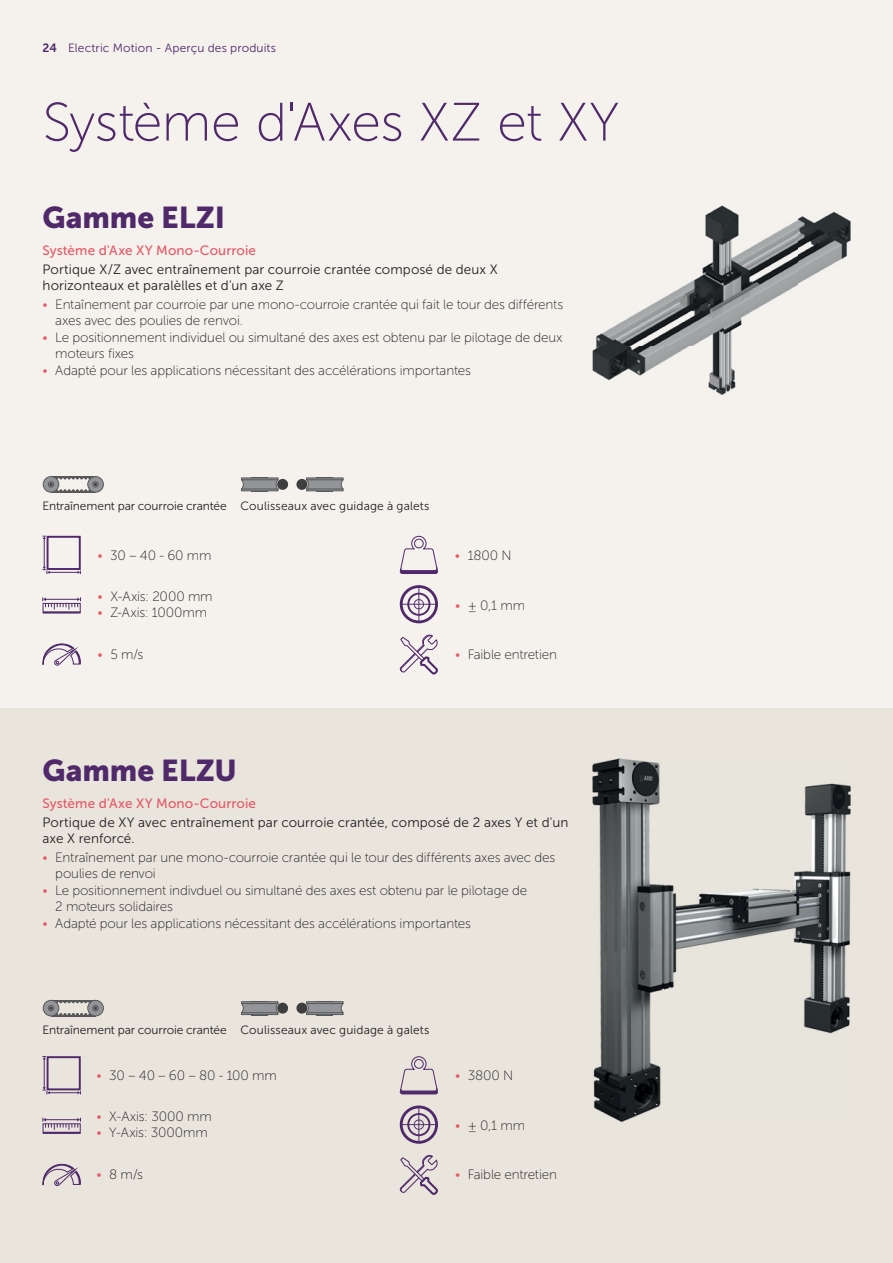
<style>
.page{position:relative;width:893px;height:1263px;background:#fff}
.page>*{position:absolute;margin:0;border:0;box-sizing:border-box;transform-origin:0 0}
.t1{font:54px "Museo Sans 100";letter-spacing:-.01em;color:#50296a}
.t2{font:30px "Museo Sans 900";color:#50296a}
.t3{font:13.5px/16.5px "Museo Sans 100";letter-spacing:-.01em;color:#231f20}
.t4{font:13.5px/16.5px "Museo Sans 300";letter-spacing:.005em;color:#231f20}
.t5{font:13.5px "Museo Sans 500";letter-spacing:.01em;color:#e65867}
.t6{font:12px "Museo Sans 300";letter-spacing:-.005em;color:#231f20}
.t7{font:12px "Museo Sans 300";letter-spacing:.01em;color:#50296a}
.s1{font-family:"Museo Sans 700"}
.s2{color:#e65867}
</style>
<div class="page">
<div style="left:0;top:0;width:893px;height:708px;background:#f5f2ee"></div>
<div style="left:0;top:708px;width:893px;height:555px;background:#e9e5dd"></div>
<img style="left:592px;top:206px;width:258px;height:188px">
<img style="left:592px;top:758px;width:258px;height:364px">
<div style="left:43px;top:477px;width:16px;height:15px;background:#939598;border-radius:50%"></div>
<div style="left:43px;top:476px;width:16px;height:16px;border:1px solid #57585a;border-radius:50%"></div>
<svg style="left:88px;top:477px;width:15px;height:15px"></svg>
<div style="left:88px;top:476px;width:16px;height:16px;border:1px solid #57585a;border-radius:50%"></div>
<svg style="left:48px;top:476px;width:50px;height:16px"></svg>
<svg style="left:43px;top:1000px;width:16px;height:16px"></svg>
<div style="left:43px;top:1000px;width:16px;height:16px;border:1px solid #57585a;border-radius:50%"></div>
<svg style="left:88px;top:1000px;width:15px;height:16px"></svg>
<div style="left:88px;top:1000px;width:16px;height:16px;border:1px solid #57585a;border-radius:50%"></div>
<svg style="left:48px;top:1000px;width:50px;height:16px"></svg>
<div style="left:296px;top:479px;width:11px;height:11px;background:#3e3e3f;border-radius:50%"></div>
<svg style="left:306px;top:477px;width:38px;height:15px"></svg>
<div style="left:277px;top:479px;width:11px;height:11px;background:#3e3e3f;border-radius:50%"></div>
<svg style="left:241px;top:477px;width:38px;height:15px"></svg>
<div style="left:296px;top:1003px;width:11px;height:10px;background:#3e3e3f;border-radius:50%"></div>
<svg style="left:306px;top:1001px;width:38px;height:15px"></svg>
<div style="left:277px;top:1003px;width:11px;height:10px;background:#3e3e3f;border-radius:50%"></div>
<svg style="left:241px;top:1001px;width:38px;height:15px"></svg>
<svg style="left:43px;top:536px;width:38px;height:38px"></svg>
<svg style="left:400px;top:536px;width:38px;height:38px"></svg>
<div style="left:43px;top:603px;width:38px;height:10px;border:1px solid #50296a"></div>
<svg style="left:43px;top:597px;width:38px;height:12px"></svg>
<svg style="left:43px;top:643px;width:38px;height:23px"></svg>
<svg style="left:400px;top:635px;width:38px;height:39px"></svg>
<svg style="left:400px;top:585px;width:38px;height:38px"></svg>
<svg style="left:43px;top:1056px;width:38px;height:38px"></svg>
<svg style="left:400px;top:1056px;width:38px;height:38px"></svg>
<div style="left:43px;top:1123px;width:38px;height:11px;border:1px solid #50296a"></div>
<svg style="left:43px;top:1118px;width:38px;height:12px"></svg>
<svg style="left:43px;top:1164px;width:38px;height:22px"></svg>
<svg style="left:400px;top:1155px;width:38px;height:40px"></svg>
<svg style="left:400px;top:1105px;width:38px;height:39px"></svg>
<p class="t7" style="left:43px;top:41px;width:235px"><span class="s1">24</span> Electric Motion - Aperçu des produits</p>
<h1 class="t1" style="left:43px;top:93px;width:578px">Système d'Axes XZ et XY</h1>
<h2 class="t2" style="left:43px;top:200px;width:184px">Gamme ELZI</h2>
<p class="t5" style="left:43px;top:243px;width:215px">Système d'Axe XY Mono-Courroie</p>
<p class="t4" style="left:43px;top:261px;width:457px">Portique X/Z avec entraînement par courroie crantée composé de deux X horizonteaux et paralèlles et d'un axe Z</p>
<p class="t3" style="left:55px;top:296px;width:509px;text-indent:-13px"><span class="s2">•</span> Entaînement par courroie par une mono-courroie crantée qui fait le tour des différents axes avec des poulies de renvoi.</p>
<p class="t3" style="left:55px;top:329px;width:509px;text-indent:-13px"><span class="s2">•</span> Le positionnement individuel ou simultané des axes est obtenu par le pilotage de deux moteurs fixes</p>
<p class="t3" style="left:43px;top:362px;width:430px"><span class="s2">•</span> Adapté pour les applications nécessitant des accélérations importantes</p>
<p class="t6" style="left:43px;top:500px;width:186px">Entraînement par courroie crantée</p>
<p class="t6" style="left:240px;top:500px;width:190px">Coulisseaux avec guidage à galets</p>
<p class="t3" style="left:98px;top:547px;width:115px"><span class="s2">•</span> 30 – 40 - 60 mm</p>
<p class="t3" style="left:455px;top:547px;width:58px"><span class="s2">•</span> 1800 N</p>
<p class="t3" style="left:98px;top:588px;width:117px"><span class="s2">•</span> X-Axis: 2000 mm</p>
<p class="t3" style="left:98px;top:604px;width:111px"><span class="s2">•</span> Z-Axis: 1000mm</p>
<p class="t3" style="left:455px;top:597px;width:72px"><span class="s2">•</span> ± 0,1 mm</p>
<p class="t3" style="left:98px;top:646px;width:47px"><span class="s2">•</span> 5 m/s</p>
<p class="t3" style="left:455px;top:646px;width:104px"><span class="s2">•</span> Faible entretien</p>
<h2 class="t2" style="left:43px;top:753px;width:196px">Gamme ELZU</h2>
<p class="t5" style="left:43px;top:796px;width:215px">Système d'Axe XY Mono-Courroie</p>
<p class="t4" style="left:43px;top:814px;width:527px">Portique de XY avec entraînement par courroie crantée, composé de 2 axes Y et d'un axe X renforcé.</p>
<p class="t3" style="left:55px;top:849px;width:502px;text-indent:-13px"><span class="s2">•</span> Entraînement par une mono-courroie crantée qui le tour des différents axes avec des poulies de renvoi</p>
<p class="t3" style="left:55px;top:882px;width:473px;text-indent:-13px"><span class="s2">•</span> Le positionnement indivduel ou simultané des axes est obtenu par le pilotage de<br>2 moteurs solidaires</p>
<p class="t3" style="left:43px;top:915px;width:430px"><span class="s2">•</span> Adapté pour les applications nécessitant des accélérations importantes</p>
<p class="t6" style="left:43px;top:1023px;width:186px">Entraînement par courroie crantée</p>
<p class="t6" style="left:240px;top:1023px;width:190px">Coulisseaux avec guidage à galets</p>
<p class="t3" style="left:96px;top:1068px;width:182px"><span class="s2">•</span> 30 – 40 – 60 – 80 - 100 mm</p>
<p class="t3" style="left:455px;top:1068px;width:60px"><span class="s2">•</span> 3800 N</p>
<p class="t3" style="left:96px;top:1108px;width:117px"><span class="s2">•</span> X-Axis: 3000 mm</p>
<p class="t3" style="left:96px;top:1125px;width:113px"><span class="s2">•</span> Y-Axis: 3000mm</p>
<p class="t3" style="left:455px;top:1117px;width:72px"><span class="s2">•</span> ± 0,1 mm</p>
<p class="t3" style="left:96px;top:1166px;width:48px"><span class="s2">•</span> 8 m/s</p>
<p class="t3" style="left:455px;top:1166px;width:104px"><span class="s2">•</span> Faible entretien</p>
</div>
